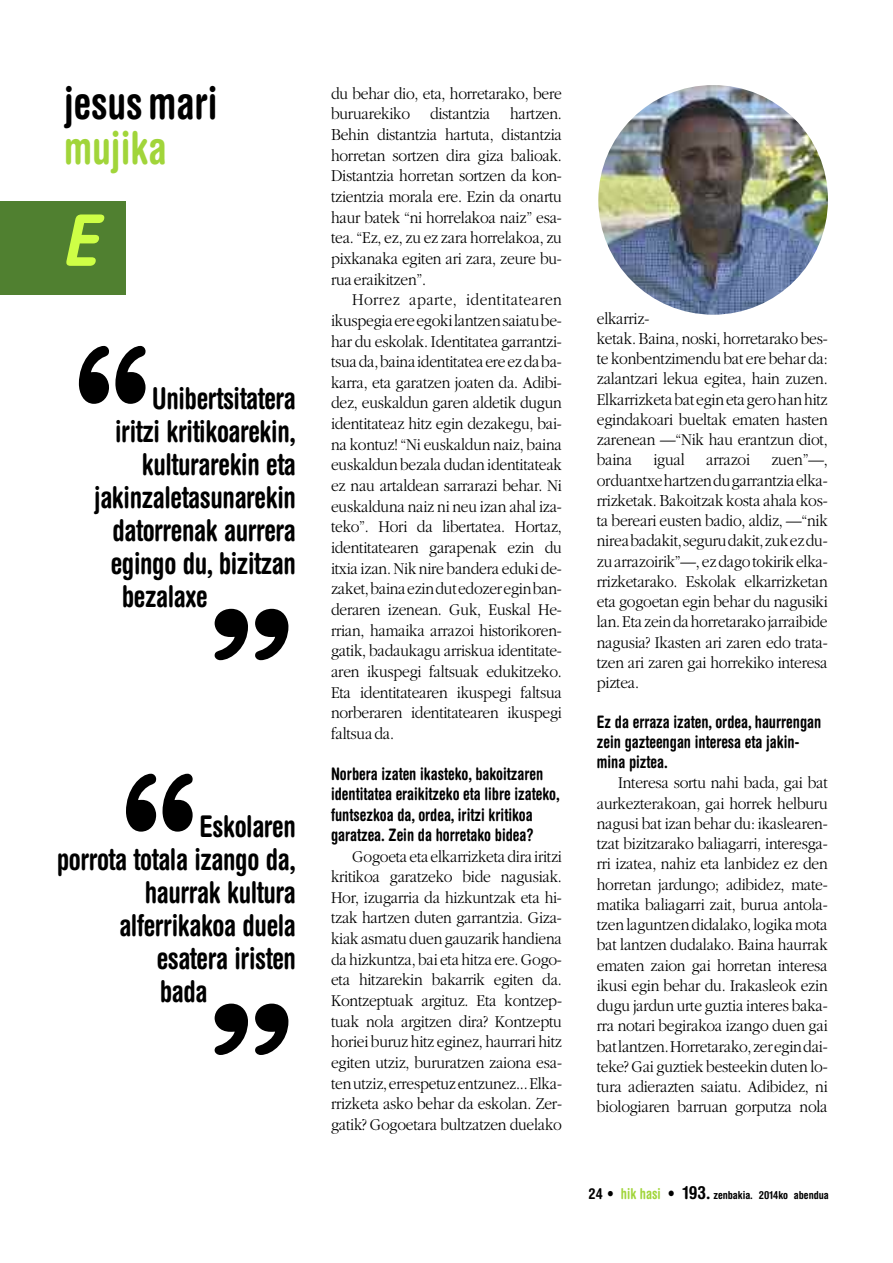
<style>
.page{position:relative;width:893px;height:1263px;background:#fff}
.page>*{position:absolute;margin:0;border:0;box-sizing:border-box;transform-origin:0 0}
.t1{font:700 condensed 209.1px "Helvetica Rounded";color:#000;scale:.9 1}
.t2{font:700 condensed 185.55px "Helvetica Rounded";color:#000;scale:1.12 1}
.t3{font:italic 700 condensed 71.25px "Helvetica Rounded";color:#ceff46}
.t4{font:700 condensed 45.3px "Helvetica Rounded";color:#a1d53a;scale:.9 1}
.t5{font:700 condensed 45px "Helvetica Rounded";color:#000;scale:.9 1}
.t6{font:700 condensed 30px "Helvetica Rounded";letter-spacing:-.015em;color:#000;scale:.9 1}
.t7{font:300 17.25px/20.7px "Garamond";letter-spacing:-.015em;color:#000;text-align:justify;scale:.9 1}
.t8{font:700 condensed 17.25px/20.4px "Helvetica Rounded";color:#000;scale:.9 1}
.t9{font:700 condensed 11.1px "Helvetica Rounded";color:#000}
.s1{font-size:15px}
.s2{font-size:15px;color:#a1d53a}
.s3{font-size:15.6px}
.s4{font-size:18px}
</style>
<div class="page">
<div style="left:0;top:201px;width:126px;height:93px;background:#508030"></div>
<img style="left:598px;top:85px;width:230px;height:230px;border-radius:50%">
<h3 class="t5" style="left:64px;top:87px;width:172px">jesusmari</h3>
<h3 class="t4" style="left:64px;top:131px;width:116px">mujika</h3>
<h3 class="t3" style="left:61px;top:215px;width:37px">E</h3>
<h1 class="t1" style="left:72px;top:349px;width:91px">“</h1>
<h3 class="t6" style="left:152px;top:388px;width:161px">Unibertsitatera</h3>
<h3 class="t6" style="left:115px;top:421px;width:202px">iritzi kritikoarekin,</h3>
<h3 class="t6" style="left:142px;top:454px;width:173px">kulturarekin eta</h3>
<h3 class="t6" style="left:94px;top:487px;width:226px">jakinzaletasunarekin</h3>
<h3 class="t6" style="left:112px;top:520px;width:205px">datorrenak aurrera</h3>
<h3 class="t6" style="left:111px;top:553px;width:207px">egingo du, bizitzan</h3>
<h3 class="t6" style="left:122px;top:586px;width:97px">bezalaxe</h3>
<h2 class="t2" style="left:207px;top:611px;width:81px">”</h2>
<h1 class="t1" style="left:119px;top:776px;width:91px">“</h1>
<h3 class="t6" style="left:199px;top:815px;width:109px">Eskolaren</h3>
<h3 class="t6" style="left:57px;top:848px;width:267px">porrota totala izango da,</h3>
<h3 class="t6" style="left:145px;top:881px;width:170px">haurrak kultura</h3>
<h3 class="t6" style="left:119px;top:914px;width:198px">alferrikakoa duela</h3>
<h3 class="t6" style="left:157px;top:947px;width:156px">esatera iristen</h3>
<h3 class="t6" style="left:160px;top:980px;width:55px">bada</h3>
<h2 class="t2" style="left:207px;top:1006px;width:81px">”</h2>
<p class="t7" style="left:331px;top:82px;width:258px">du behar dio, eta, horretarako, bere buruarekiko distantzia hartzen.<br>Behin distantzia hartuta, distantzia horretan sortzen dira giza balioak.<br>Distantzia horretan sortzen da kon&shy;tzientzia morala ere. Ezin da onartu haur batek “ni horrelakoa naiz” esa&shy;tea. “Ez, ez, zu ez zara horrelakoa, zu pixkanaka egiten ari zara, zeure bu&shy;rua eraikitzen”.</p>
<p class="t7" style="left:331px;top:289px;width:258px;text-indent:21px">Horrez aparte, identitatearen ikuspegiaereegokilantzensaiatube&shy;har du eskolak. Identitatea garrantzi&shy;tsuada,bainaidentitateaereezdaba&shy;karra, eta garatzen joaten da. Adibi&shy;dez, euskaldun garen aldetik dugun identitateaz hitz egin dezakegu, bai&shy;na kontuz! “Ni euskaldun naiz, baina euskaldun bezala dudan identitateak ez nau artaldean sarrarazi behar. Ni euskalduna naiz ni neu izan ahal iza&shy;teko”. Hori da libertatea. Hortaz, identitatearen garapenak ezin du itxia izan. Nik nire bandera eduki de&shy;zaket,bainaezindutedozereginban&shy;deraren izenean. Guk, Euskal He&shy;rrian, hamaika arrazoi historikoren&shy;gatik, badaukagu arriskua identitate&shy;aren ikuspegi faltsuak edukitzeko.<br>Eta identitatearen ikuspegi faltsua norberaren identitatearen ikuspegi faltsuada.</p>
<p class="t8" style="left:331px;top:765px;width:256px">Norbera izaten ikasteko, bakoitzaren identitatea eraikitzeko eta libre izateko, funtsezkoa da, ordea, iritzi kritikoa garatzea. Zein da horretako bidea?</p>
<p class="t7" style="left:331px;top:845px;width:258px;text-indent:21px">Gogoeta eta elkarrizketadira iritzi kritikoa garatzeko bide nagusiak.<br>Hor, izugarria da hizkuntzak eta hi&shy;tzak hartzen duten garrantzia. Giza&shy;kiak asmatu duen gauzarik handiena da hizkuntza, bai eta hitza ere. Gogo&shy;eta hitzarekin bakarrik egiten da.<br>Kontzeptuak argituz. Eta kontzep&shy;tuak nola argitzen dira? Kontzeptu horiei buruz hitz eginez, haurrari hitz egiten utziz, bururatzen zaiona esa&shy;tenutziz,errespetuzentzunez...Elka&shy;rrizketa asko behar da eskolan. Zer&shy;gatik? Gogoetara bultzatzen duelako</p>
<p class="t7" style="left:597px;top:307px;width:258px;line-height:20.2px;text-align:left">elkarriz-<br>ketak. Baina, noski, horretarako bes&shy;te konbentzimendu bat ere behar da: zalantzari lekua egitea, hain zuzen.<br>Elkarrizketabateginetagerohanhitz egindakoari bueltak ematen hasten zarenean —“Nik hau erantzun diot, baina igual arrazoi zuen”—, orduantxehartzendugarrantziaelka&shy;rrizketak. Bakoitzak kosta ahala kos&shy;ta bereari eusten badio, aldiz, —“nik nireabadakit,segurudakit,zukezdu&shy;zuarrazoirik”—,ezdagotokirikelka&shy;rrizketarako. Eskolak elkarrizketan eta gogoetan egin behar du nagusiki lan.Eta zeindahorretarakojarraibide nagusia? Ikasten ari zaren edo trata&shy;tzen ari zaren gai horrekiko interesa piztea.</p>
<p class="t8" style="left:597px;top:714px;width:251px;line-height:20px">Ez da erraza izaten, ordea, haurrengan zein gazteengan interesa eta jakin&shy;mina piztea.</p>
<p class="t7" style="left:597px;top:772px;width:258px;line-height:20.2px;text-indent:21px">Interesa sortu nahi bada, gai bat aurkezterakoan, gai horrek helburu nagusi bat izan behar du: ikaslearen&shy;tzat bizitzarako baliagarri, interesga&shy;rri izatea, nahiz eta lanbidez ez den horretan jardungo; adibidez, mate&shy;matika baliagarri zait, burua antola&shy;tzen laguntzen didalako, logika mota bat lantzen dudalako. Baina haurrak ematen zaion gai horretan interesa ikusi egin behar du. Irakasleok ezin dugu jardun urte guztia interes baka&shy;rra notari begirakoa izango duen gai batlantzen.Horretarako,zeregindai&shy;teke? Gai guztiek besteekin duten lo&shy;tura adierazten saiatu. Adibidez, ni biologiaren barruan gorputza nola</p>
<p class="t9" style="left:589px;top:1191px;width:242px"><span class="s1">24 •</span> <span class="s2">hik hasi</span> <span class="s3">•</span> <span class="s4">193.</span> zenbakia. 2014ko abendua</p>
</div>
